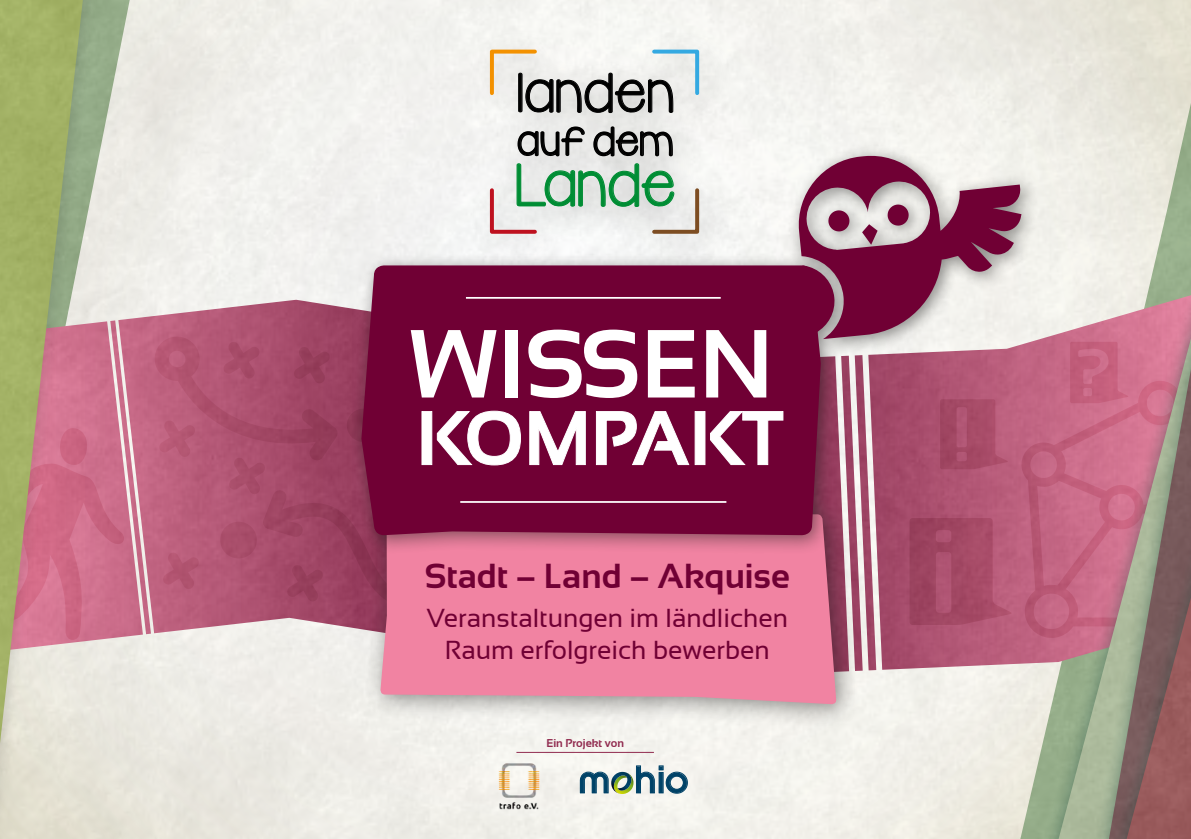
<style>
.page{position:relative;width:1191px;height:839px;background:#fff}
.page>*{position:absolute;margin:0;border:0;box-sizing:border-box;transform-origin:0 0}
.t1{font:700 96.42px "Sansation";color:#fff}
.t2{font:700 75.77px "Sansation";color:#fff}
.t3{font:46.9px "KG Lego House";letter-spacing:.055em;color:#008d34}
.t4{font:43.23px "KG Lego House";letter-spacing:.06em;color:#000}
.t5{font:700 39.55px "SF New Republic";color:#004267}
.t6{font:700 34.65px "Sansation";color:#700034}
.t7{font:31.32px "KG Lego House";letter-spacing:.07em;color:#000}
.Text_-_Sansation{font:26.07px/31.8px "Sansation";color:#700034;text-align:center}
.Text_-_Sansation-2{font:700 11.38px "Sansation";color:#912b4f}
</style>
<div class="page">
<img style="left:0;top:0;width:1191px;height:838px">
<div style="left:362px;top:495px;width:499px;height:234px;background:#181716;opacity:.5"></div>
<svg style="left:380px;top:555px;width:456px;height:149px;background:#ec85a2"></svg>
<div style="left:349px;top:143px;width:691px;height:412px;background:#181716;opacity:.5"></div>
<div style="left:361px;top:265px;width:460px;height:270px;background:#700034"></div>
<svg style="left:795px;top:152px;width:226px;height:187px;background:#ab768c"></svg>
<svg style="left:862px;top:224px;width:15px;height:21px"></svg>
<svg style="left:887px;top:204px;width:22px;height:22px"></svg>
<svg style="left:828px;top:210px;width:22px;height:22px"></svg>
<svg style="left:580px;top:765px;width:107px;height:28px"></svg>
<hr style="left:516px;top:752px;width:138px;height:1px;background:#912b4f">
<img style="left:491px;top:756px;width:56px;height:56px">
<div style="left:469px;top:29px;width:265px;height:239px;background:#181716;opacity:.3"></div>
<svg style="left:488px;top:48px;width:213px;height:66px"></svg>
<svg style="left:488px;top:125px;width:213px;height:111px"></svg>
<svg style="left:155px;top:336px;width:366px;height:298px;background:#a34366"></svg>
<svg style="left:529px;top:411px;width:57px;height:54px;background:#82204d"></svg>
<svg style="left:595px;top:410px;width:188px;height:55px;background:#7c1746"></svg>
<hr style="left:460px;top:501px;width:266px;height:1px;background:#fff">
<hr style="left:466px;top:297px;width:254px;height:1px;background:#fff">
<p class="t4" style="left:517px;top:64px;width:157px">landen</p>
<p class="t7" style="left:518px;top:121px;width:156px">auf dem</p>
<p class="t3" style="left:516px;top:154px;width:159px">Lande</p>
<p class="t1" style="left:409px;top:310px;width:366px">WISSEN</p>
<p class="t2" style="left:416px;top:396px;width:368px">KOMPAKT</p>
<p class="t6" style="left:425px;top:556px;width:367px">Stadt – Land – Akquise</p>
<p class="Text_-_Sansation" style="left:426px;top:602px;width:363px">Veranstaltungen im ländlichen<br>Raum erfolgreich bewerben</p>
<p class="Text_-_Sansation-2" style="left:546px;top:736px;width:79px">Ein Projekt von</p>
<p class="t5" style="left:578px;top:757px;width:112px">m hio</p>
</div>
